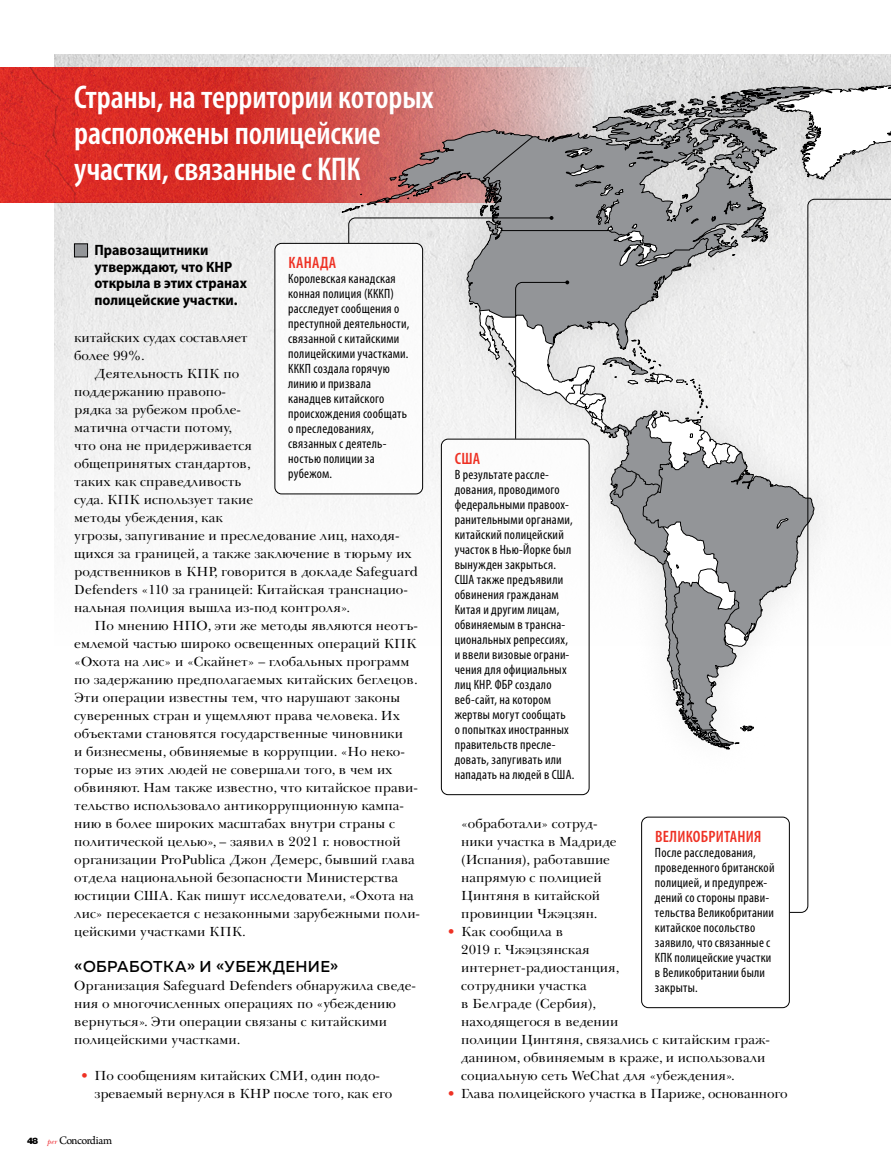
<style>
.page{position:relative;width:891px;height:1161px;background:#fff}
.page>*{position:absolute;margin:0;border:0;box-sizing:border-box;transform-origin:0 0}
.t1{font:600 condensed 33px/36px "Myriad Pro";letter-spacing:-.005em;color:#fff}
.t2{font:600 condensed 16.5px "Myriad Pro";letter-spacing:.015em;color:#ee3124}
.t3{font:500 15.75px "Muller";letter-spacing:.02em;color:#000}
.t4{font:700 semi-condensed 15px/16.5px "Myriad Pro";color:#000}
.t5{font:13.5px/18px "Baskerville Cyr LT Std Upright";color:#000}
.t6{font:condensed 13.5px/15px "Myriad Pro";letter-spacing:.02em;color:#000}
.t7{font:12px "Arno Pro";letter-spacing:-.05em;color:#000}
.s1{color:#ee3124}
.s2{font-family:"Helvetica Neue LT Std";font-weight:900;font-size:9px}
.s3{font-family:"New Baskerville Std";font-style:italic;font-size:7.5px;color:#ed1d24}
</style>
<div class="page">
<img style="left:54px;top:54px;width:254px;height:487px">
<img style="left:0;top:68px;width:308px;height:134px">
<div style="left:308px;top:46px;width:583px;height:740px;background:#000;opacity:.1"></div>
<svg style="left:74px;top:243px;width:14px;height:14px"></svg>
<div style="left:441px;top:439px;width:148px;height:356px;background:#fff;border-radius:7px"></div>
<div style="left:275px;top:243px;width:148px;height:251px;background:#fff;border-radius:7px"></div>
<svg style="left:339px;top:85px;width:552px;height:665px"></svg>
<div style="left:641px;top:817px;width:149px;height:191px;border:1px solid #000;border-radius:7px"></div>
<svg style="left:789px;top:199px;width:102px;height:714px"></svg>
<h1 class="t1" style="left:74px;top:78px;width:361px">Страны, на территории которых расположены полицейские участки, связанные с КПК</h1>
<p class="t4" style="left:94px;top:242px;width:154px">Правозащитники утверждают, что КНР открыла в этих странах полицейские участки.</p>
<p class="t2" style="left:288px;top:253px;width:49px">КАНАДА</p>
<p class="t6" style="left:288px;top:271px;width:123px">Королевская канадская конная полиция (КККП) расследует сообщения о преступной деятельности, связанной с китайскими полицейскими участками.<br>КККП создала горячую линию и призвала канадцев китайского происхождения сообщать о преследованиях, связанных с деятель&shy;ностью полиции за рубежом.</p>
<p class="t5" style="left:74px;top:329px;width:175px">китайских судах составляет более 99%.</p>
<p class="t5" style="left:74px;top:365px;width:345px;text-indent:20px">Деятельность КПК по<br>поддержанию правопо-<br>рядка за рубежом пробле-<br>матична отчасти потому,<br>что она не придерживается<br>общепринятых стандартов,<br>таких как справедливость<br>суда. КПК использует такие<br>методы убеждения, как<br>угрозы, запугивание и преследование лиц, находя&shy;щихся за границей, а также заключение в тюрьму их родственников в КНР, говорится в докладе Safeguard Defenders «110 за границей: Китайская транснацио&shy;нальная полиция вышла из-под контроля».</p>
<p class="t5" style="left:74px;top:617px;width:347px;text-indent:20px">По мнению НПО, эти же методы являются неотъ&shy;емлемой частью широко освещенных операций КПК «Охота на лис» и «Скайнет» – глобальных программ по задержанию предполагаемых китайских беглецов.<br>Эти операции известны тем, что нарушают законы суверенных стран и ущемляют права человека. Их объектами становятся государственные чиновники<br>и бизнесмены, обвиняемые в коррупции. «Но неко&shy;торые из этих людей не совершали того, в чем их обвиняют. Нам также известно, что китайское прави&shy;тельство использовало антикоррупционную кампа&shy;нию в более широких масштабах внутри страны с политической целью», – заявил в 2021 г. новостной организации ProPublica Джон Демерс, бывший глава отдела национальной безопасности Министерства юстиции США. Как пишут исследователи, «Охота на лис» пересекается с незаконными зарубежными поли&shy;цейскими участками КПК.</p>
<p class="t3" style="left:74px;top:957px;width:266px">«ОБРАБОТКА» И «УБЕЖДЕНИЕ»</p>
<p class="t5" style="left:74px;top:977px;width:343px">Организация Safeguard Defenders обнаружила сведе&shy;ния о многочисленных операциях по «убеждению вернуться». Эти операции связаны с китайскими полицейскими участками.</p>
<p class="t5" style="left:94px;top:1067px;width:299px;text-indent:-13px"><span class="s1">•</span> По сообщениям китайских СМИ, один подо&shy;зреваемый вернулся в КНР после того, как его</p>
<p class="t7" style="left:27px;top:1134px;width:87px"><span class="s2">48</span> <span class="s3">per</span> Concordiam</p>
<p class="t2" style="left:455px;top:448px;width:27px">США</p>
<p class="t6" style="left:455px;top:467px;width:121px">В результате рассле&shy;дования, проводимого федеральными правоох&shy;ранительными органами, китайский полицейский участок в Нью-Йорке был вынужден закрыться.<br>США также предъявили обвинения гражданам<br>Китая и другим лицам, обвиняемым в трансна-<br>ц иональных репрессиях, и ввели визовые ограни&shy;чения для официальных лиц КНР. ФБР создало веб-сайт, на котором жертвы могут сообщать<br>о попытках иностранных правительств пресле&shy;довать, запугивать или нападать на людей в США.</p>
<p class="t5" style="left:461px;top:815px;width:157px">«обработали» сотруд&shy;ники участка в Мадриде (Испания), работавшие напрямую с полицией<br>Цинтяня в китайской провинции Чжэцзян.</p>
<p class="t5" style="left:461px;top:923px;width:310px;text-indent:-13px"><span class="s1">•</span> Как сообщила в<br>2019 г. Чжэцзянская<br>интернет-радиостанция,<br>сотрудники участка<br>в Белграде (Сербия),<br>находящегося в ведении<br>полиции Цинтяня, связались с китайским граж&shy;данином, обвиняемым в краже, и использовали социальную сеть WeChat для «убеждения».</p>
<p class="t5" style="left:448px;top:1085px;width:341px"><span class="s1">•</span> Глава полицейского участка в Париже, основанного</p>
<p class="t2" style="left:655px;top:826px;width:108px">ВЕЛИКОБРИТАНИЯ</p>
<p class="t6" style="left:655px;top:845px;width:121px">После расследования, проведенного британской полицией, и предупреж&shy;дений со стороны прави&shy;тельства Великобритании китайское посольство заявило, что связанные с<br>КПК полицейские участки в Великобритании были закрыты.</p>
</div>
